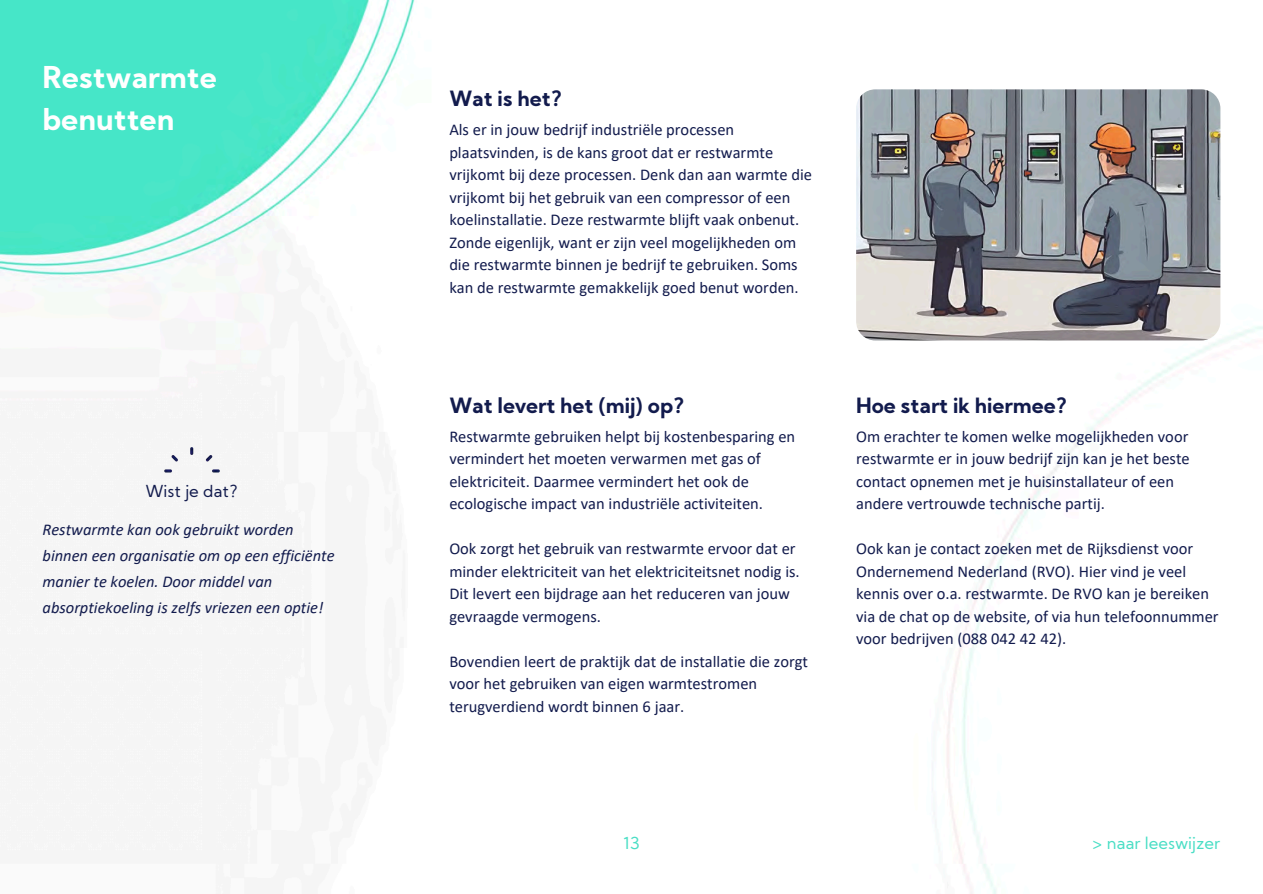
<style>
.page{position:relative;width:1263px;height:894px;background:#fff}
.page>*{position:absolute;margin:0;border:0;box-sizing:border-box;transform-origin:0 0}
.t1{font:700 30px/41.7px "Kumbh Sans";color:#fff}
.t2{font:700 21px "Kumbh Sans";color:#121b4d}
.t3{font:16.5px/22.5px "Calibri";color:#121b4d}
.t4{font:italic 16.5px/25.8px "Calibri";color:#121b4d}
.t5{font:16.5px "Kumbh Sans";color:#4adec5}
.t6{font:16.5px "Kumbh Sans";color:#121b4d}
</style>
<div class="page">
<img style="left:0;top:0;width:1263px;height:893px">
<img style="left:163px;top:446px;width:57px;height:27px">
<img style="left:856px;top:89px;width:364px;height:251px">
<p class="t1" style="left:43px;top:60px;width:176px">Restwarmte benutten</p>
<p class="t6" style="left:145px;top:484px;width:94px">Wist je dat?</p>
<h1 class="t4" style="left:43px;top:517px;width:294px">Restwarmte kan ook gebruikt worden binnen een organisatie om op een efficiënte manier te koelen. Door middel van absorptiekoeling is zelfs vriezen een optie!</h1>
<p class="t2" style="left:449px;top:91px;width:114px">Wat is het?</p>
<p class="t3" style="left:449px;top:120px;width:364px">Als er in jouw bedrijf industriële processen plaatsvinden, is de kans groot dat er restwarmte vrijkomt bij deze processen. Denk dan aan warmte die vrijkomt bij het gebruik van een compressor of een koelinstallatie. Deze restwarmte blijft vaak onbenut.<br>Zonde eigenlijk, want er zijn veel mogelijkheden om die restwarmte binnen je bedrijf te gebruiken. Soms kan de restwarmte gemakkelijk goed benut worden.</p>
<p class="t2" style="left:449px;top:396px;width:237px">Wat levert het (mij) op?</p>
<p class="t2" style="left:856px;top:396px;width:213px">Hoe start ik hiermee?</p>
<h2 class="t3" style="left:856px;top:426px;width:335px">Om erachter te komen welke mogelijkheden voor restwarmte er in jouw bedrijf zijn kan je het beste contact opnemen met je huisinstallateur of een andere vertrouwde technische partij.</h2>
<p class="t3" style="left:856px;top:538px;width:364px">Ook kan je contact zoeken met de Rijksdienst voor Ondernemend Nederland (RVO). Hier vind je veel kennis over o.a. restwarmte. De RVO kan je bereiken via de chat op de website, of via hun telefoonnummer voor bedrijven (088 042 42 42).</p>
<p class="t3" style="left:449px;top:426px;width:347px">Restwarmte gebruiken helpt bij kostenbesparing en vermindert het moeten verwarmen met gas of elektriciteit. Daarmee vermindert het ook de ecologische impact van industriële activiteiten.</p>
<h2 class="t3" style="left:449px;top:538px;width:352px">Ook zorgt het gebruik van restwarmte ervoor dat er minder elektriciteit van het elektriciteitsnet nodig is.<br>Dit levert een bijdrage aan het reduceren van jouw gevraagde vermogens.</h2>
<p class="t3" style="left:449px;top:651px;width:360px">Bovendien leert de praktijk dat de installatie die zorgt voor het gebruiken van eigen warmtestromen terugverdiend wordt binnen 6 jaar.</p>
<p class="t5" style="left:623px;top:836px;width:18px">13</p>
<p class="t5" style="left:1092px;top:836px;width:130px">&gt; naar leeswijzer</p>
</div>
